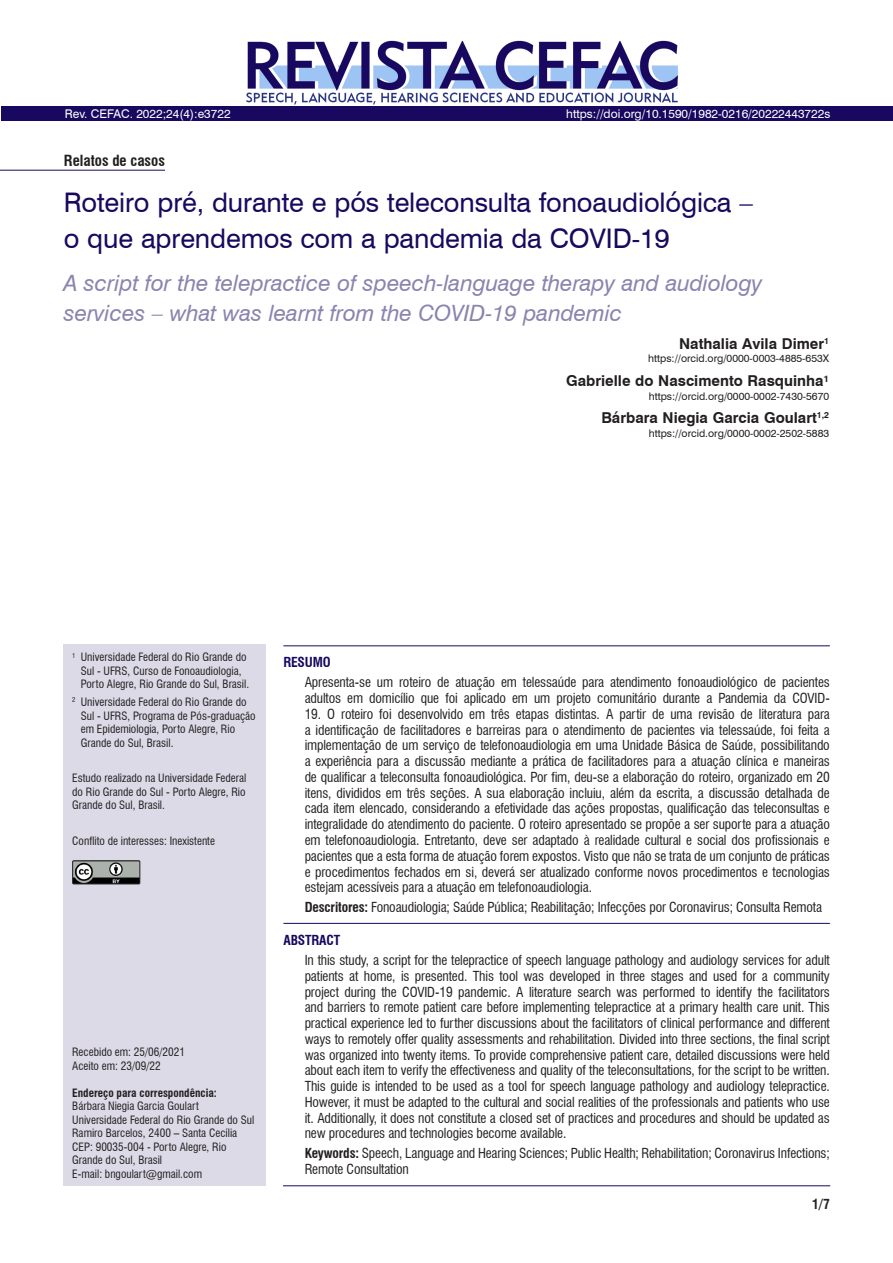
<style>
.page{position:relative;width:893px;height:1263px;background:#fff}
.page>*{position:absolute;margin:0;border:0;box-sizing:border-box;transform-origin:0 0}
.Titulo{font:27px/36px "Swiss 721 BT";letter-spacing:-.005em;color:#18085f}
.Titulo_ingles{font:italic 22.5px/30px "Swiss 721 BT";letter-spacing:-.005em;color:#8b84af}
.Autor{font:700 15px "Swiss 721 BT";color:#231f20}
.Tipo_de_artigo{font:700 condensed 15px "Swiss 721 BT";color:#231f20}
.Resumo{font:condensed 13.5px/15.8px "Swiss 721 BT";letter-spacing:-.01em;color:#231f20}
.Resumo_título{font:700 condensed 13.5px "Swiss 721 BT";letter-spacing:-.01em;color:#18085f}
.Cabeço_autor_esquer{font:700 condensed 13.5px "Swiss 721 BT";color:#231f20}
.DOI_-_variável_1{font:12px "Swiss 721 BT";color:#fff}
.Legenda_bibliográfi{font:12px "Swiss 721 BT";color:#fff}
.Notas{font:condensed 11.25px/13.5px "Swiss 721 BT";color:#231f20}
.Endereço_correspond{font:condensed 11.25px/13.5px "Swiss 721 BT";color:#231f20}
.Notas_sem_paragrafo{font:condensed 11.25px/13.5px "Swiss 721 BT";color:#231f20;text-align:justify}
.Endereço_correspond-2{font:700 condensed 11.25px "Swiss 721 BT";color:#231f20}
.ORCID{font:10.5px "Swiss 721 BT";color:#231f20}
.s1{font-weight:700}
</style>
<div class="page">
<div style="left:64px;top:644px;width:202px;height:542px;background:#dcdae7"></div>
<img style="left:74px;top:862px;width:64px;height:20px">
<div style="left:72px;top:860px;width:68px;height:24px;border:1px solid #231f20"></div>
<hr style="left:283px;top:645px;width:547px;height:1px;background:#18085f">
<hr style="left:283px;top:923px;width:547px;height:1px;background:#18085f">
<hr style="left:283px;top:1185px;width:547px;height:1px;background:#18085f">
<hr style="left:0;top:170px;width:165px;height:1px;background:#18085f">
<img style="left:246px;top:40px;width:432px;height:65px">
<div style="left:1px;top:106px;width:892px;height:15px;background:#18085f"></div>
<p class="Legenda_bibliográfi" style="left:65px;top:106px;width:167px">Rev. CEFAC. 2022;24(4):e3722</p>
<p class="DOI_-_variável_1" style="left:566px;top:106px;width:266px">https://doi.org/10.1590/1982-0216/20222443722s</p>
<p class="Tipo_de_artigo" style="left:64px;top:152px;width:103px">Relatos de casos</p>
<p class="Titulo" style="left:64px;top:184px;width:691px">Roteiro pré, durante e pós teleconsulta fonoaudiológica – o que aprendemos com a pandemia da COVID-19</p>
<p class="Titulo_ingles" style="left:64px;top:268px;width:700px">A script for the telepractice of speech-language therapy and audiology services – what was learnt from the COVID-19 pandemic</p>
<p class="Autor" style="left:679px;top:333px;width:152px">Nathalia Avila Dimer<sup>1</sup></p>
<p class="ORCID" style="left:648px;top:351px;width:182px">https://orcid.org/0000-0003-4885-653X</p>
<p class="Autor" style="left:566px;top:370px;width:265px">Gabrielle do Nascimento Rasquinha¹</p>
<p class="ORCID" style="left:649px;top:388px;width:182px">https://orcid.org/0000-0002-7430-5670</p>
<p class="Autor" style="left:601px;top:407px;width:229px">Bárbara Niegia Garcia Goulart<sup>1,2</sup></p>
<p class="ORCID" style="left:649px;top:425px;width:182px">https://orcid.org/0000-0002-2502-5883</p>
<p class="Notas" style="left:81px;top:650px;width:170px;text-indent:-9px"><sup>1</sup> Universidade Federal do Rio Grande do<br>Sul - UFRS, Curso de Fonoaudiologia,<br>Porto Alegre, Rio Grande do Sul, Brasil.</p>
<p class="Notas" style="left:81px;top:695px;width:176px;text-indent:-9px"><sup>2</sup> Universidade Federal do Rio Grande do Sul - UFRS, Programa de Pós-graduação em Epidemiologia, Porto Alegre, Rio Grande do Sul, Brasil.</p>
<p class="Notas_sem_paragrafo" style="left:72px;top:771px;width:176px">Estudo realizado na Universidade Federal do Rio Grande do Sul - Porto Alegre, Rio Grande do Sul, Brasil.</p>
<p class="Notas" style="left:72px;top:834px;width:144px">Conflito de interesses: Inexistente</p>
<p class="Endereço_correspond" style="left:72px;top:1045px;width:114px">Recebido em: 25/06/2021</p>
<p class="Endereço_correspond" style="left:72px;top:1059px;width:90px">Aceito em: 23/09/22</p>
<p class="Endereço_correspond-2" style="left:72px;top:1086px;width:146px">Endereço para correspondência:</p>
<p class="Endereço_correspond" style="left:72px;top:1099px;width:128px">Bárbara Niegia Garcia Goulart</p>
<p class="Endereço_correspond" style="left:72px;top:1113px;width:184px">Universidade Federal do Rio Grande do Sul</p>
<p class="Endereço_correspond" style="left:72px;top:1126px;width:167px">Ramiro Barcelos, 2400 – Santa Cecília</p>
<p class="Endereço_correspond" style="left:72px;top:1140px;width:156px">CEP: 90035-004 - Porto Alegre, Rio<br>Grande do Sul, Brasil</p>
<p class="Endereço_correspond" style="left:72px;top:1167px;width:131px">E-mail: bngoulart@gmail.com</p>
<p class="Resumo_título" style="left:283px;top:654px;width:49px">RESUMO</p>
<p class="Resumo" style="left:305px;top:675px;width:527px">Apresenta-se um roteiro de atuação em telessaúde para atendimento fonoaudiológico de pacientes adultos em domicílio que foi aplicado em um projeto comunitário durante a Pandemia da COVID-</p>
<p class="Resumo" style="left:305px;top:706px;width:527px;text-align:justify">19. O roteiro foi desenvolvido em três etapas distintas. A partir de uma revisão de literatura para a identificação de facilitadores e barreiras para o atendimento de pacientes via telessaúde, foi feita a implementação de um serviço de telefonoaudiologia em uma Unidade Básica de Saúde, possibilitando a experiência para a discussão mediante a prática de facilitadores para a atuação clínica e maneiras de qualificar a teleconsulta fonoaudiológica. Por fim, deu-se a elaboração do roteiro, organizado em 20 itens, divididos em três seções. A sua elaboração incluiu, além da escrita, a discussão detalhada de cada item elencado, considerando a efetividade das ações propostas, qualificação das teleconsultas e integralidade do atendimento do paciente. O roteiro apresentado se propõe a ser suporte para a atuação em telefonoaudiologia. Entretanto, deve ser adaptado à realidade cultural e social dos profissionais e pacientes que a esta forma de atuação forem expostos. Visto que não se trata de um conjunto de práticas e procedimentos fechados em si, deverá ser atualizado conforme novos procedimentos e tecnologias estejam acessíveis para a atuação em telefonoaudiologia.</p>
<p class="Resumo" style="left:305px;top:899px;width:519px"><span class="s1">Descritores:</span> Fonoaudiologia; Saúde Pública; Reabilitação; Infecções por Coronavirus; Consulta Remota</p>
<p class="Resumo_título" style="left:283px;top:932px;width:58px">ABSTRACT</p>
<p class="Resumo" style="left:305px;top:952px;width:527px;text-align:justify">In this study, a script for the telepractice of speech language pathology and audiology services for adult patients at home, is presented. This tool was developed in three stages and used for a community project during the COVID-19 pandemic. A literature search was performed to identify the facilitators and barriers to remote patient care before implementing telepractice at a primary health care unit. This practical experience led to further discussions about the facilitators of clinical performance and different ways to remotely offer quality assessments and rehabilitation. Divided into three sections, the final script was organized into twenty items. To provide comprehensive patient care, detailed discussions were held about each item to verify the effectiveness and quality of the teleconsultations, for the script to be written.<br>This guide is intended to be used as a tool for speech language pathology and audiology telepractice.<br>However, it must be adapted to the cultural and social realities of the professionals and patients who use it. Additionally, it does not constitute a closed set of practices and procedures and should be updated as new procedures and technologies become available.</p>
<p class="Resumo" style="left:305px;top:1145px;width:527px"><span class="s1">Keywords:</span> Speech, Language and Hearing Sciences; Public Health; Rehabilitation; Coronavirus Infections;<br>Remote Consultation</p>
<p class="Cabeço_autor_esquer" style="left:812px;top:1195px;width:19px">1/7</p>
</div>
